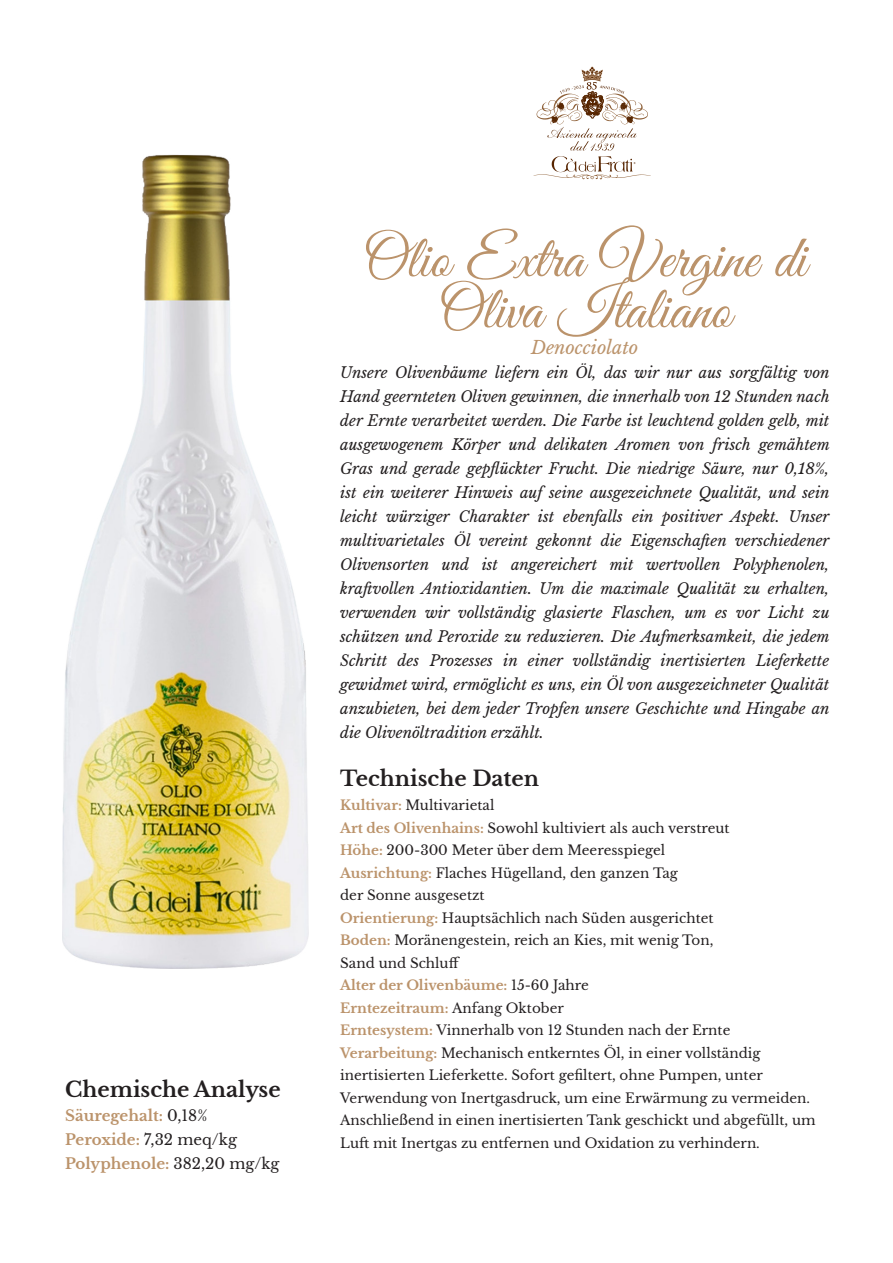
<style>
.page{position:relative;width:893px;height:1263px;background:#fff}
.page>*{position:absolute;margin:0;border:0;box-sizing:border-box;transform-origin:0 0}
.t1{font:60px/51px "Great Vibes";color:#bb936b;text-align:center}
.t2{font:700 21px "Libre Baskerville";color:#231f20}
.t3{font:italic 18px "Libre Baskerville";color:#bb936b}
.t4{font:italic 15px/24px "Libre Baskerville";color:#231f20;text-align:justify}
.t5{font:700 15px "Libre Baskerville";color:#bb936b}
.t6{font:15px "Libre Baskerville";color:#231f20}
.t7{font:13.5px/22.5px "Libre Baskerville";color:#231f20}
.t8{font:700 13.5px "Libre Baskerville";color:#bb936b}
.s1{font-weight:400;color:#231f20}
.s2{font-weight:700;color:#bb936b}
</style>
<div class="page">
<svg style="left:533px;top:67px;width:118px;height:112px"></svg>
<img style="left:63px;top:154px;width:246px;height:815px">
<p class="t2" style="left:65px;top:1077px;width:217px">Chemische Analyse</p>
<p class="t5" style="left:65px;top:1107px;width:144px">Säuregehalt: <span class="s1">0,18%</span></p>
<p class="t6" style="left:65px;top:1131px;width:173px"><span class="s2">Peroxide:</span> 7,32 meq/kg</p>
<p class="t5" style="left:65px;top:1155px;width:216px">Polyphenole: <span class="s1">382,20 mg/kg</span></p>
<p class="t1" style="left:363px;top:230px;width:445px">Olio Extra Vergine di<br>Oliva Italiano</p>
<p class="t3" style="left:531px;top:337px;width:109px">Denocciolato</p>
<p class="t4" style="left:340px;top:361px;width:491px">Unsere Olivenbäume liefern ein Öl, das wir nur aus sorgfältig von Hand geernteten Oliven gewinnen, die innerhalb von 12 Stunden nach der Ernte verarbeitet werden. Die Farbe ist leuchtend golden gelb, mit ausgewogenem Körper und delikaten Aromen von frisch gemähtem Gras und gerade gepflückter Frucht. Die niedrige Säure, nur 0,18%, ist ein weiterer Hinweis auf seine ausgezeichnete Qualität, und sein leicht würziger Charakter ist ebenfalls ein positiver Aspekt. Unser multivarietales Öl vereint gekonnt die Eigenschaften verschiedener Olivensorten und ist angereichert mit wertvollen Polyphenolen, kraftvollen Antioxidantien. Um die maximale Qualität zu erhalten, verwenden wir vollständig glasierte Flaschen, um es vor Licht zu schützen und Peroxide zu reduzieren. Die Aufmerksamkeit, die jedem Schritt des Prozesses in einer vollständig inertisierten Lieferkette gewidmet wird, ermöglicht es uns, ein Öl von ausgezeichneter Qualität anzubieten, bei dem jeder Tropfen unsere Geschichte und Hingabe an die Olivenöltradition erzählt.</p>
<p class="t2" style="left:340px;top:766px;width:200px">Technische Daten</p>
<p class="t7" style="left:340px;top:794px;width:156px"><span class="s2">Kultivar:</span> Multivarietal</p>
<p class="t7" style="left:340px;top:817px;width:391px"><span class="s2">Art des Olivenhains:</span> Sowohl kultiviert als auch verstreut</p>
<p class="t7" style="left:340px;top:839px;width:327px"><span class="s2">Höhe:</span> 200-300 Meter über dem Meeresspiegel</p>
<p class="t7" style="left:340px;top:862px;width:339px"><span class="s2">Ausrichtung:</span> Flaches Hügelland, den ganzen Tag</p>
<p class="t7" style="left:340px;top:884px;width:146px">der Sonne ausgesetzt</p>
<p class="t7" style="left:340px;top:907px;width:375px"><span class="s2">Orientierung:</span> Hauptsächlich nach Süden ausgerichtet</p>
<p class="t7" style="left:340px;top:929px;width:375px"><span class="s2">Boden:</span> Moränengestein, reich an Kies, mit wenig Ton,</p>
<p class="t7" style="left:340px;top:952px;width:121px">Sand und Schluff</p>
<p class="t8" style="left:340px;top:977px;width:250px">Alter der Olivenbäume: <span class="s1">15-60 Jahre</span></p>
<p class="t8" style="left:340px;top:1000px;width:225px">Erntezeitraum: <span class="s1">Anfang Oktober</span></p>
<p class="t7" style="left:340px;top:1019px;width:392px"><span class="s2">Erntesystem:</span> Vinnerhalb von 12 Stunden nach der Ernte</p>
<p class="t7" style="left:340px;top:1042px;width:477px"><span class="s2">Verarbeitung:</span> Mechanisch entkerntes Öl, in einer vollständig inertisierten Lieferkette. Sofort gefiltert, ohne Pumpen, unter Verwendung von Inertgasdruck, um eine Erwärmung zu vermeiden.<br>Anschließend in einen inertisierten Tank geschickt und abgefüllt, um Luft mit Inertgas zu entfernen und Oxidation zu verhindern.</p>
</div>
